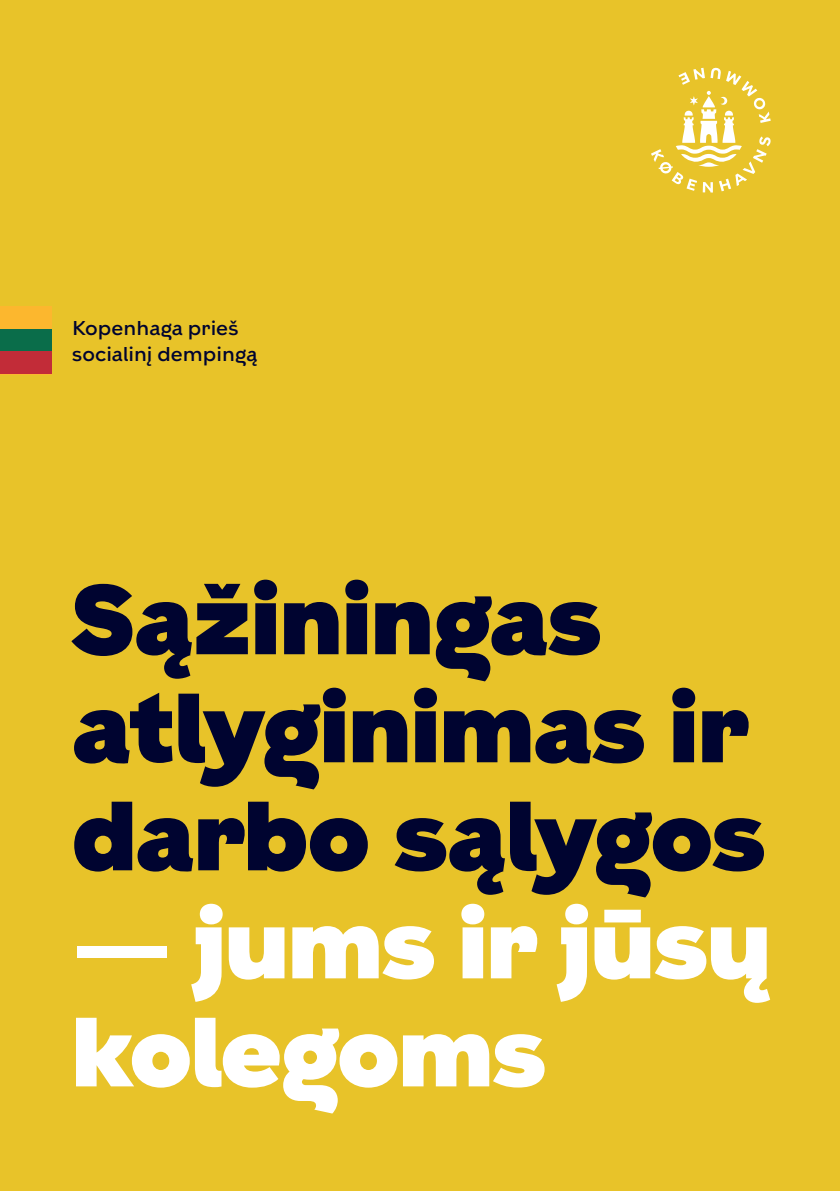
<style>
.page{position:relative;width:840px;height:1191px;background:#fff}
.page>*{position:absolute;margin:0;border:0;box-sizing:border-box;transform-origin:0 0}
.t1{font:900 98px/108px "KBH";color:#000430}
.t2{font:900 98px/108px "KBH";color:#fff}
.t3{font:500 20px/26px "KBH";color:#000430}
.s1{font-weight:700}
</style>
<div class="page">
<div style="left:0;top:0;width:839px;height:1191px;background:#e8c329"></div>
<div style="left:0;top:306px;width:51px;height:68px;background:#fcb72e"></div>
<div style="left:0;top:329px;width:51px;height:22px;background:#0a6d4a"></div>
<div style="left:0;top:351px;width:51px;height:23px;background:#c22c38"></div>
<svg style="left:651px;top:68px;width:119px;height:124px"></svg>
<p class="t3" style="left:72px;top:315px;width:186px">Kopenhaga prieš socialinį dempingą</p>
<p class="t1" style="left:72px;top:567px;width:694px">Sąžiningas atlyginimas ir darbo sąlygos</p>
<p class="t2" style="left:72px;top:891px;width:699px"><span class="s1">—</span> jums ir jūsų kolegoms</p>
</div>
